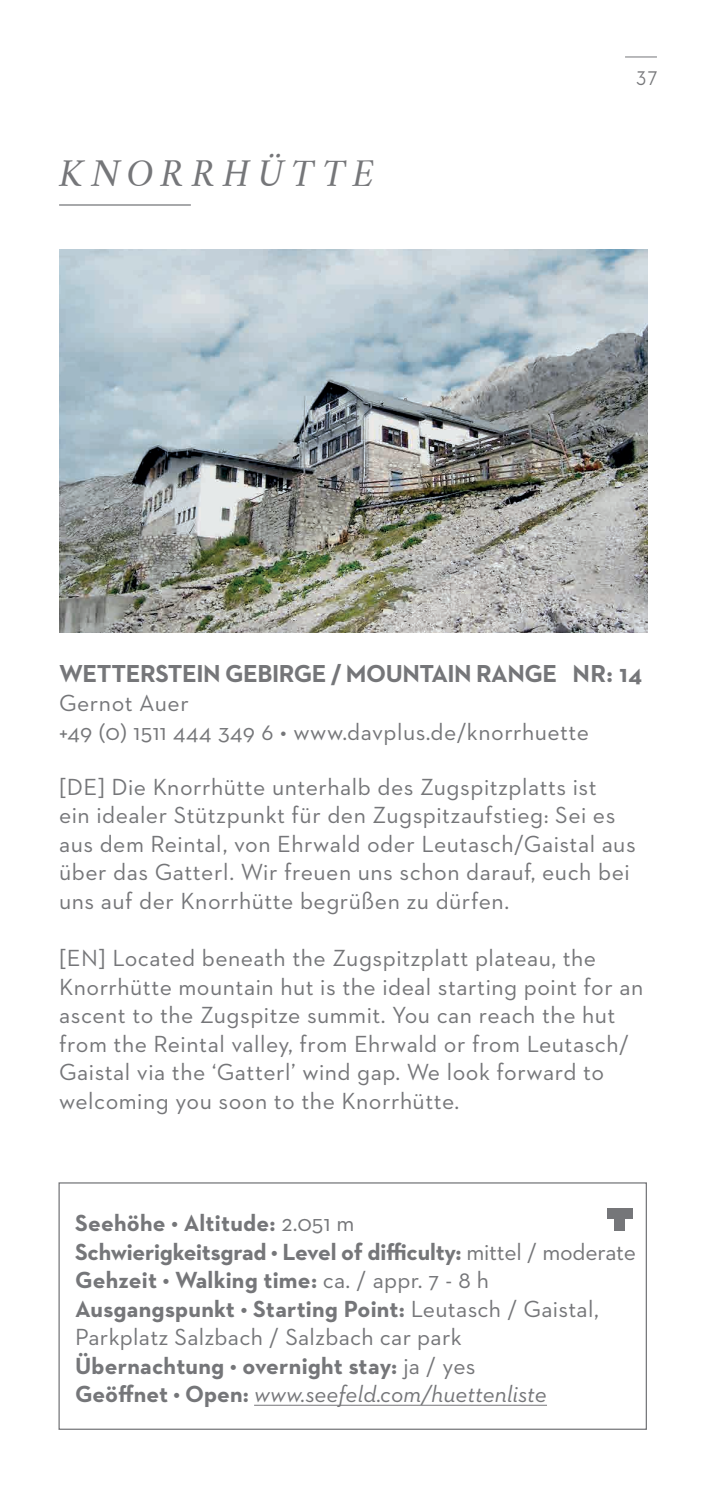
<style>
.page{position:relative;width:709px;height:1489px;background:#fff}
.page>*{position:absolute;margin:0;border:0;box-sizing:border-box;transform-origin:0 0}
.t1{font:italic 35px "Crimson Text";letter-spacing:.24em;color:#757679}
.t2{font:700 25px "Neutraface 2 Text";letter-spacing:-.02em;color:#757679}
.t3{font:23.75px/28.5px "Neutraface 2 Text";letter-spacing:.02em;color:#757679}
.t4{font:700 23.75px/28.5px "Neutraface 2 Text";letter-spacing:.01em;color:#757679}
.t5{font:20.25px "Neutraface 2 Text";color:#757679;scale:.87 1}
.s1{font-weight:400}
.s2{font-weight:400;font-style:italic}
</style>
<div class="page">
<hr style="left:625px;top:57px;width:32px;height:1px;background:#757679">
<hr style="left:59px;top:204px;width:132px;height:2px;background:#757679">
<img style="left:59px;top:250px;width:588px;height:382px">
<div style="left:58px;top:1182px;width:589px;height:247px;border:1px solid #757679"></div>
<hr style="left:254px;top:1404px;width:293px;height:1px;background:#757679">
<div style="left:607px;top:1207px;width:25px;height:11px;background:#757679"></div>
<div style="left:614px;top:1207px;width:11px;height:23px;background:#757679"></div>
<h1 class="t1" style="left:59px;top:153px;width:316px">KNORRHÜTTE</h1>
<p class="t5" style="left:636px;top:65px;width:26px">37</p>
<p class="t2" style="left:59px;top:658px;width:584px">WETTERSTEIN GEBIRGE / MOUNTAIN RANGE NR: 14</p>
<p class="t3" style="left:59px;top:688px;width:531px">Gernot Auer<br>+49 (0) 1511 444 349 6 • www.davplus.de/knorrhuette</p>
<p class="t3" style="left:59px;top:772px;width:578px">[DE] Die Knorrhütte unterhalb des Zugspitzplatts ist<br>ein idealer Stützpunkt für den Zugspitzaufstieg: Sei es aus dem Reintal, von Ehrwald oder Leutasch/Gaistal aus über das Gatterl. Wir freuen uns schon darauf, euch bei uns auf der Knorrhütte begrüßen zu dürfen.</p>
<p class="t3" style="left:59px;top:943px;width:586px">[EN] Located beneath the Zugspitzplatt plateau, the Knorrhütte mountain hut is the ideal starting point for an ascent to the Zugspitze summit. You can reach the hut from the Reintal valley, from Ehrwald or from Leutasch/ Gaistal via the ‘Gatterl’ wind gap. We look forward to welcoming you soon to the Knorrhütte.</p>
<p class="t4" style="left:75px;top:1208px;width:562px">Seehöhe • Altitude: <span class="s1">2.051 m<br></span>Schwierigkeitsgrad • Level of difficulty: <span class="s1">mittel / moderate </span>Gehzeit • Walking time: <span class="s1">ca. / appr. 7 - 8 h </span>Ausgangspunkt • Starting Point: <span class="s1">Leutasch / Gaistal, Parkplatz Salzbach / Salzbach car park<br></span>Übernachtung • overnight stay: <span class="s1">ja / yes<br></span>Geöffnet • Open: <span class="s2">www.seefeld.com/huettenliste</span></p>
</div>
